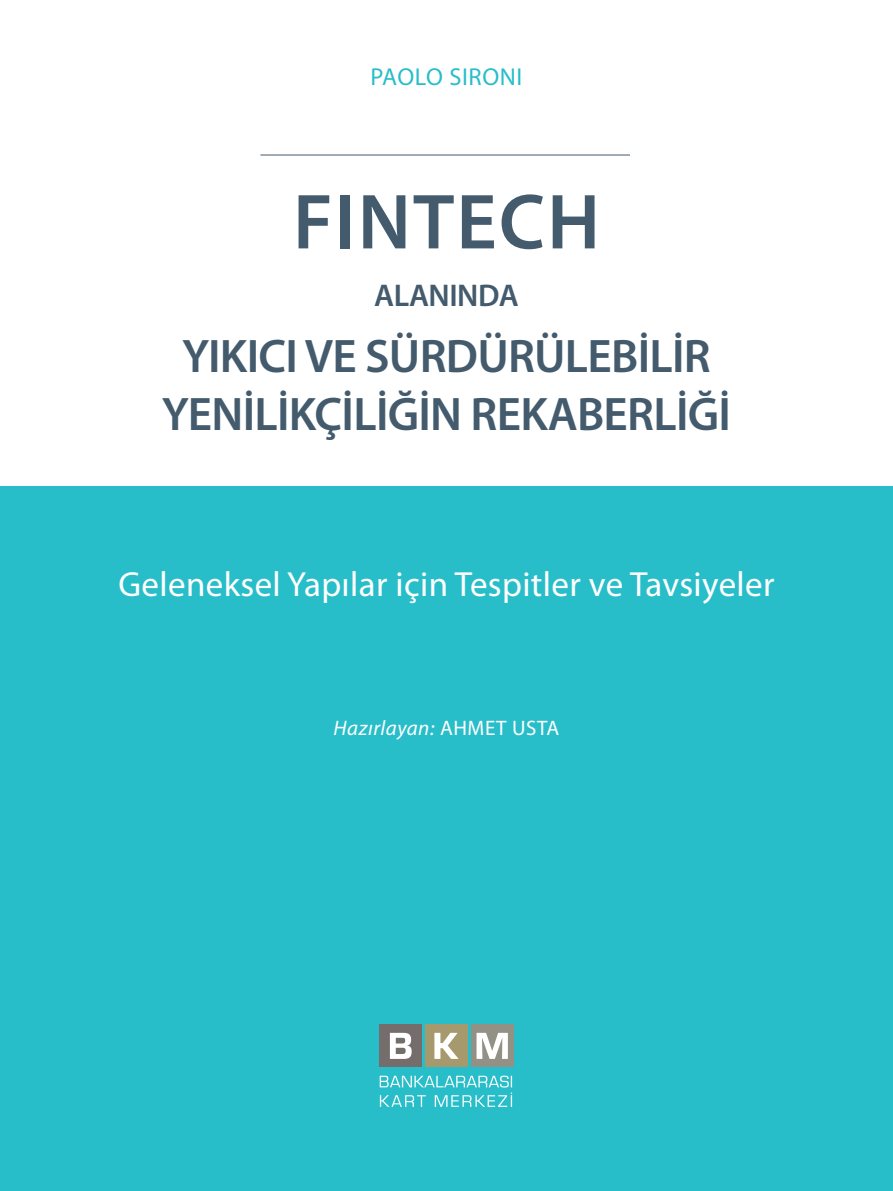
<style>
.page{position:relative;width:893px;height:1191px;background:#fff}
.page>*{position:absolute;margin:0;border:0;box-sizing:border-box;transform-origin:0 0}
.t1{font:600 78.75px "Myriad Pro";letter-spacing:.025em;color:#435b6d}
.t2{font:600 47.25px "Myriad Pro";letter-spacing:-.015em;color:#435b6d}
.t3{font:35px "Myriad Pro";letter-spacing:.01em;color:#fff}
.t4{font:600 31.5px "Myriad Pro";letter-spacing:-.015em;color:#435b6d}
.t5{font:24.5px "Myriad Pro";letter-spacing:.025em;color:#28bec9}
.t6{font:italic 21px "Myriad Pro";letter-spacing:.025em;color:#fff}
.s1{font-style:normal}
</style>
<div class="page">
<div style="left:0;top:486px;width:893px;height:705px;background:#28bec9"></div>
<div style="left:380px;top:1024px;width:42px;height:43px;background:#756d6c"></div>
<svg style="left:390px;top:1032px;width:22px;height:27px"></svg>
<div style="left:425px;top:1024px;width:43px;height:43px;background:#a7996e"></div>
<svg style="left:434px;top:1032px;width:25px;height:27px"></svg>
<div style="left:471px;top:1024px;width:42px;height:43px;background:#939085"></div>
<svg style="left:477px;top:1032px;width:31px;height:27px"></svg>
<svg style="left:380px;top:1075px;width:132px;height:31px"></svg>
<hr style="left:260px;top:155px;width:370px;height:1px;background:#435b6d">
<p class="t5" style="left:370px;top:62px;width:153px">PAOLO SIRONI</p>
<p class="t1" style="left:293px;top:172px;width:309px">FINTECH</p>
<p class="t4" style="left:374px;top:276px;width:146px">ALANINDA</p>
<p class="t2" style="left:182px;top:326px;width:530px">YIKICI VE SÜRDÜRÜLEBİLİR</p>
<p class="t2" style="left:162px;top:384px;width:570px">YENİLİKÇİLİĞİN REKABERLİĞİ</p>
<p class="t3" style="left:118px;top:562px;width:657px">Geleneksel Yapılar için Tespitler ve Tavsiyeler</p>
<p class="t6" style="left:334px;top:715px;width:227px">Hazırlayan: <span class="s1">AHMET USTA</span></p>
</div>
